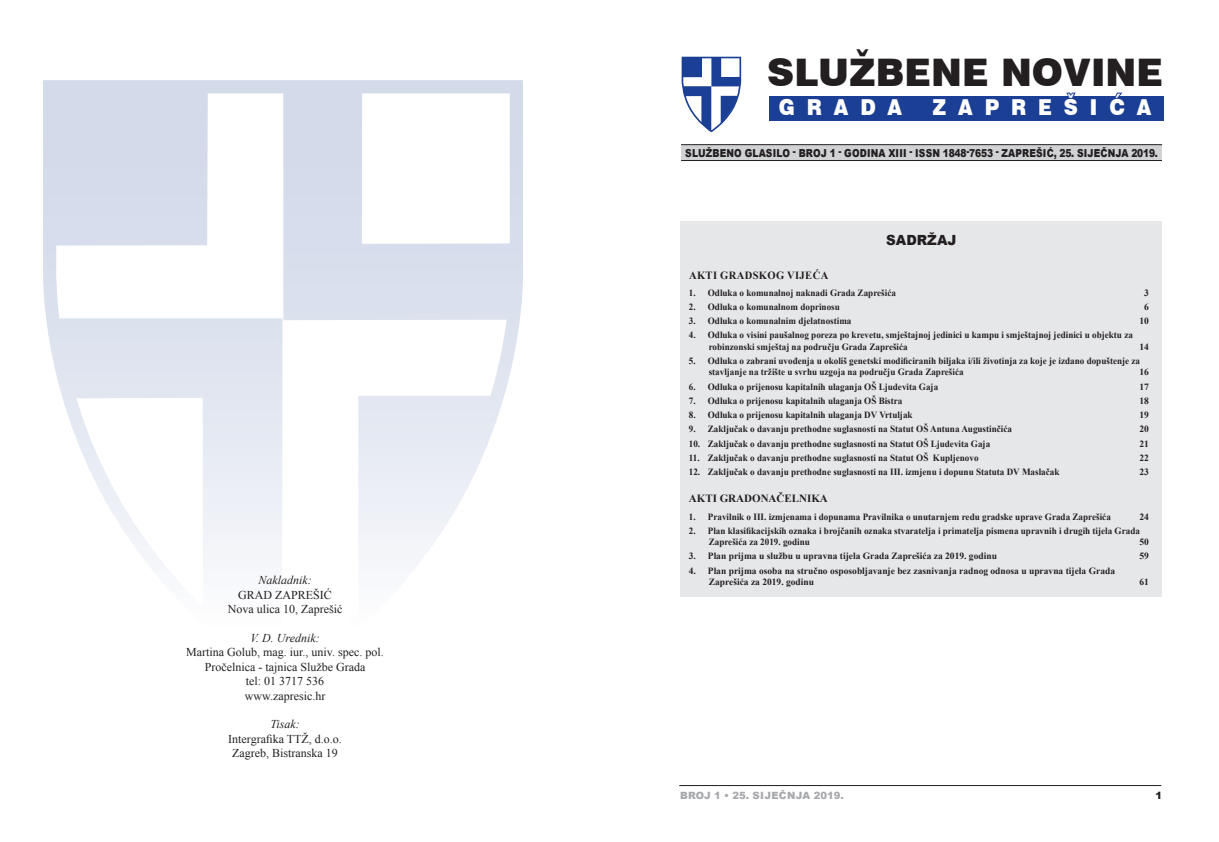
<style>
.page{position:relative;width:1219px;height:842px;background:#fff}
.page>*{position:absolute;margin:0;border:0;box-sizing:border-box;transform-origin:0 0}
.t1{font:900 38px "Swiss 721 CD";color:#231f20}
.t2{font:900 22px "Swiss 721 CD";letter-spacing:.6em;color:#fff;scale:.9 1}
.t3{font:900 14px "Arial";color:#231f20;scale:.96 1}
.t4{font:12px "Times New Roman";color:#231f20}
.t5{font:italic 12px "Times New Roman";color:#231f20}
.t6{font:900 11px "Arial";letter-spacing:.015em;color:#231f20;scale:.83 1}
.t7{font:700 11px "Times New Roman";letter-spacing:.035em;color:#231f20;scale:.96 1}
.t8{font:700 11px "Times New Roman";color:#231f20}
.t9{font:900 10px "Arial";letter-spacing:.005em;color:#a8a9ad}
.t10{font:900 10px "Arial";color:#231f20}
.t11{font:700 9.5px/11.4px "Times New Roman";color:#231f20;scale:.96 1}
.t12{font:700 9.5px/11.4px "Times New Roman";color:#231f20}
</style>
<div class="page">
<svg style="left:43px;top:80px;width:480px;height:479px"></svg>
<div style="left:681px;top:145px;width:481px;height:16px;background:#d1d2d4"></div>
<hr style="left:681px;top:144px;width:481px;height:1px;background:#231f20">
<hr style="left:681px;top:160px;width:481px;height:1px;background:#231f20">
<hr style="left:679px;top:785px;width:482px;height:1px;background:#231f20">
<div style="left:769px;top:96px;width:394px;height:24px;background:#1b3f94"></div>
<svg style="left:1066px;top:92px;width:10px;height:4px"></svg>
<svg style="left:1115px;top:92px;width:8px;height:4px"></svg>
<svg style="left:682px;top:57px;width:59px;height:74px"></svg>
<div style="left:680px;top:221px;width:482px;height:376px;background:#e6e7e9"></div>
<p class="t5" style="left:258px;top:572px;width:55px">Nakladnik:</p>
<p class="t4" style="left:238px;top:587px;width:95px">GRAD ZAPREŠIĆ</p>
<p class="t4" style="left:228px;top:601px;width:116px">Nova ulica 10, Zaprešić</p>
<p class="t5" style="left:250px;top:630px;width:71px">V. D. Urednik:</p>
<p class="t4" style="left:186px;top:644px;width:199px">Martina Golub, mag. iur., univ. spec. pol.</p>
<p class="t4" style="left:205px;top:659px;width:162px">Pročelnica - tajnica Službe Grada</p>
<p class="t4" style="left:246px;top:673px;width:80px">tel: 01 3717 536</p>
<p class="t4" style="left:245px;top:687px;width:82px">www.zapresic.hr</p>
<p class="t5" style="left:270px;top:716px;width:31px">Tisak:</p>
<p class="t4" style="left:228px;top:731px;width:115px">Intergrafika TTŽ, d.o.o.</p>
<p class="t4" style="left:232px;top:745px;width:107px">Zagreb, Bistranska 19</p>
<p class="t1" style="left:767px;top:49px;width:397px">SLUŽBENE NOVINE</p>
<p class="t2" style="left:779px;top:94px;width:138px">GRADA</p>
<p class="t2" style="left:932px;top:94px;width:245px">ZAPREŠIĆA</p>
<p class="t6" style="left:685px;top:145px;width:571px">SLUŽBENO GLASILO - BROJ 1 - GODINA XIII - ISSN 1848-7653 - ZAPREŠIĆ, 25. SIJEČNJA 2019.</p>
<p class="t3" style="left:886px;top:230px;width:75px">SADRŽAJ</p>
<p class="t7" style="left:689px;top:267px;width:147px">AKTI GRADSKOG VIJEĆA</p>
<p class="t11" style="left:689px;top:286px;width:217px">1. Odluka o komunalnoj naknadi Grada Zaprešića</p>
<p class="t12" style="left:1144px;top:286px;width:6px">3</p>
<p class="t11" style="left:689px;top:301px;width:159px">2. Odluka o komunalnom doprinosu</p>
<p class="t12" style="left:1144px;top:301px;width:6px">6</p>
<p class="t11" style="left:689px;top:315px;width:171px">3. Odluka o komunalnim djelatnostima</p>
<p class="t12" style="left:1139px;top:315px;width:11px">10</p>
<p class="t11" style="left:709px;top:329px;width:443px;text-indent:-20px">4. Odluka o visini paušalnog poreza po krevetu, smještajnoj jedinici u kampu i smještajnoj jedinici u objektu za robinzonski smještaj na području Grada Zaprešića</p>
<p class="t12" style="left:1139px;top:341px;width:11px">14</p>
<p class="t11" style="left:709px;top:355px;width:451px;text-indent:-20px">5. Odluka o zabrani uvođenja u okoliš genetski modificiranih biljaka i/ili životinja za koje je izdano dopuštenje za stavljanje na tržište u svrhu uzgoja na području Grada Zaprešića</p>
<p class="t12" style="left:1139px;top:366px;width:11px">16</p>
<p class="t11" style="left:689px;top:380px;width:261px">6. Odluka o prijenosu kapitalnih ulaganja OŠ Ljudevita Gaja</p>
<p class="t12" style="left:1139px;top:380px;width:11px">17</p>
<p class="t11" style="left:689px;top:395px;width:224px">7. Odluka o prijenosu kapitalnih ulaganja OŠ Bistra</p>
<p class="t12" style="left:1139px;top:395px;width:11px">18</p>
<p class="t11" style="left:689px;top:409px;width:235px">8. Odluka o prijenosu kapitalnih ulaganja DV Vrtuljak</p>
<p class="t12" style="left:1139px;top:409px;width:11px">19</p>
<p class="t11" style="left:689px;top:423px;width:338px">9. Zaključak o davanju prethodne suglasnosti na Statut OŠ Antuna Augustinčića</p>
<p class="t12" style="left:1139px;top:423px;width:11px">20</p>
<p class="t11" style="left:689px;top:437px;width:315px">10. Zaključak o davanju prethodne suglasnosti na Statut OŠ Ljudevita Gaja</p>
<p class="t12" style="left:1139px;top:437px;width:11px">21</p>
<p class="t11" style="left:689px;top:452px;width:303px">11. Zaključak o davanju prethodne suglasnosti na Statut OŠ Kupljenovo</p>
<p class="t12" style="left:1139px;top:452px;width:11px">22</p>
<p class="t11" style="left:689px;top:466px;width:388px">12. Zaključak o davanju prethodne suglasnosti na III. izmjenu i dopunu Statuta DV Maslačak</p>
<p class="t12" style="left:1139px;top:466px;width:11px">23</p>
<p class="t8" style="left:689px;top:491px;width:141px">AKTI GRADONAČELNIKA</p>
<p class="t11" style="left:689px;top:510px;width:441px">1. Pravilnik o III. izmjenama i dopunama Pravilnika o unutarnjem redu gradske uprave Grada Zaprešića</p>
<p class="t12" style="left:1139px;top:510px;width:11px">24</p>
<p class="t11" style="left:709px;top:525px;width:451px;text-indent:-20px">2. Plan klasifikacijskih oznaka i brojčanih oznaka stvaratelja i primatelja pismena upravnih i drugih tijela Grada<br>Zaprešića za 2019. godinu</p>
<p class="t12" style="left:1139px;top:536px;width:11px">50</p>
<p class="t12" style="left:689px;top:550px;width:310px">3. Plan prijma u službu u upravna tijela Grada Zaprešića za 2019. godinu</p>
<p class="t12" style="left:1139px;top:550px;width:11px">59</p>
<p class="t12" style="left:709px;top:564px;width:408px;text-indent:-20px">4. Plan prijma osoba na stručno osposobljavanje bez zasnivanja radnog odnosa u upravna tijela Grada<br>Zaprešića za 2019. godinu</p>
<p class="t12" style="left:1139px;top:576px;width:11px">61</p>
<p class="t9" style="left:680px;top:788px;width:165px">BROJ 1 • 25. SIJEČNJA 2019.</p>
<p class="t10" style="left:1155px;top:788px;width:8px">1</p>
</div>
